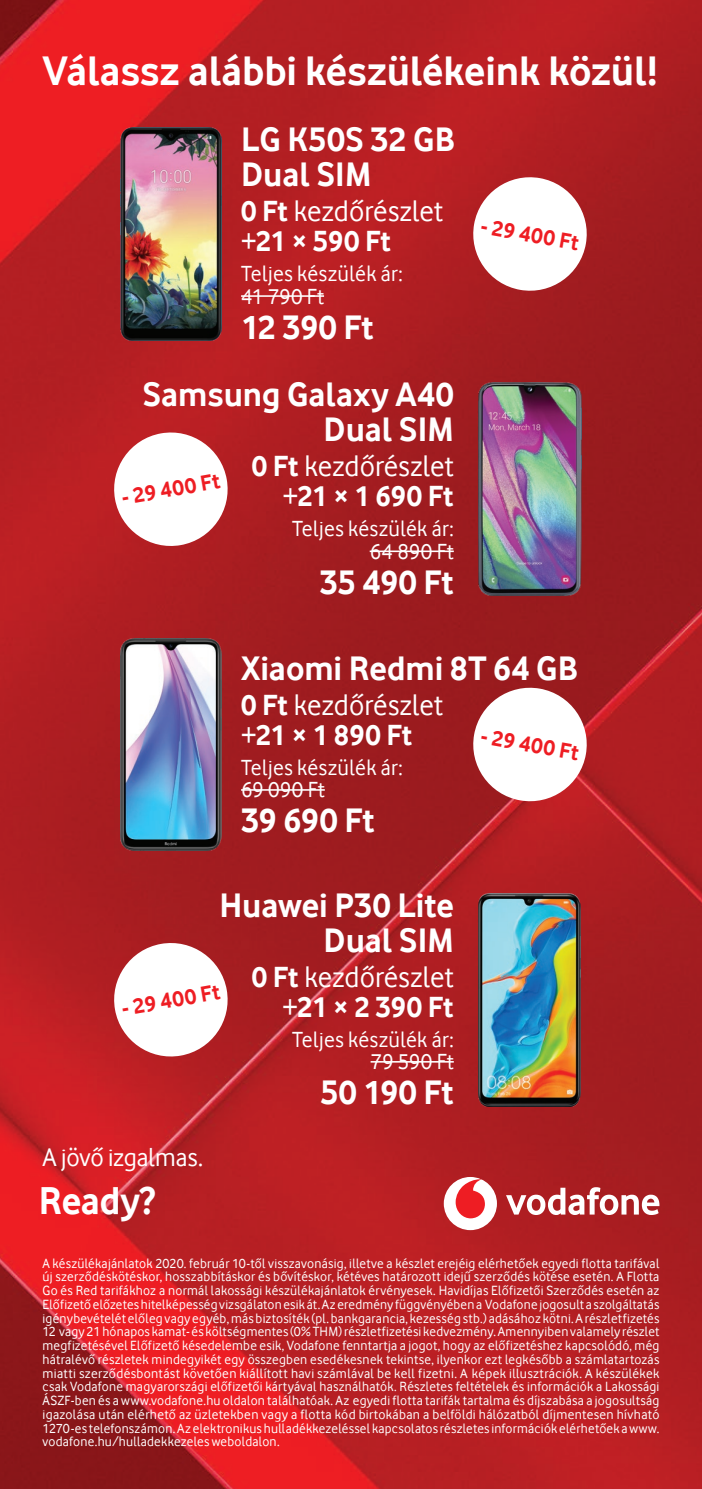
<style>
.page{position:relative;width:702px;height:1489px;background:#fff}
.page>*{position:absolute;margin:0;border:0;box-sizing:border-box;transform-origin:0 0}
.t1{font:700 42.5px "Vodafone Rg";letter-spacing:-.005em;color:#fff}
.t2{font:700 40px "Vodafone Rg";letter-spacing:-.01em;color:#fff}
.t3{font:700 35px/35px "Vodafone Rg";color:#fff}
.t4{font:30px/30px "Vodafone Rg";letter-spacing:-.005em;color:#fff}
.t5{font:26.25px "Vodafone Rg";letter-spacing:-.005em;color:#fff}
.t6{font:22.5px/22.5px "Vodafone Rg";letter-spacing:.01em;color:#fff}
.t7{font:700 22.5px "Vodafone Rg";color:#ee1d23}
.t8{font:13.75px/13.8px "Vodafone Rg";letter-spacing:.015em;color:#fff;text-align:justify}
.s1{font-weight:700}
</style>
<div class="page">
<img style="left:0;top:0;width:702px;height:1488px">
<hr style="left:241px;top:295px;width:83px;height:2px;background:#fff">
<hr style="left:369px;top:550px;width:85px;height:2px;background:#fff">
<hr style="left:241px;top:789px;width:84px;height:1px;background:#fff">
<hr style="left:370px;top:1060px;width:84px;height:2px;background:#fff">
<div style="left:444px;top:1176px;width:53px;height:53px;background:#fff;border-radius:50%"></div>
<svg style="left:455px;top:1179px;width:30px;height:39px"></svg>
<svg style="left:506px;top:1187px;width:153px;height:27px"></svg>
<svg style="left:468px;top:173px;width:123px;height:122px"></svg>
<svg style="left:110px;top:428px;width:122px;height:122px"></svg>
<svg style="left:468px;top:683px;width:123px;height:122px"></svg>
<svg style="left:110px;top:938px;width:122px;height:122px"></svg>
<img style="left:120px;top:128px;width:101px;height:212px">
<img style="left:478px;top:383px;width:103px;height:212px">
<img style="left:120px;top:638px;width:101px;height:212px">
<img style="left:478px;top:893px;width:102px;height:213px">
<h1 class="t1" style="left:43px;top:46px;width:616px">Válassz alábbi készülékeink közül!</h1>
<h3 class="t3" style="left:241px;top:121px;width:215px">LG K50S 32 GB<br>Dual SIM</h3>
<h3 class="t4" style="left:241px;top:196px;width:203px"><span class="s1">0 Ft</span> kezdőrészlet +<span class="s1">21 × 590 Ft</span></h3>
<h3 class="t6" style="left:241px;top:262px;width:163px">Teljes készülék ár:<br>41 790 Ft</h3>
<h3 class="t3" style="left:143px;top:293px;width:312px;line-height:67.5px;text-align:center">12 390 Ft<br>Samsung Galaxy A40</h3>
<h3 class="t3" style="left:323px;top:411px;width:132px">Dual SIM</h3>
<h3 class="t4" style="left:252px;top:451px;width:203px;text-align:right"><span class="s1">0 Ft</span> kezdőrészlet +<span class="s1">21 × 1 690 Ft</span></h3>
<h3 class="t6" style="left:292px;top:517px;width:163px;text-align:right">Teljes készülék ár:<br>64 890 Ft</h3>
<h3 class="t3" style="left:320px;top:564px;width:135px">35 490 Ft</h3>
<h3 class="t7" style="left:120px;top:485px;width:101px;rotate:-10deg">- 29 400 Ft</h3>
<h3 class="t7" style="left:483px;top:212px;width:101px;rotate:10deg">- 29 400 Ft</h3>
<h3 class="t3" style="left:241px;top:650px;width:338px">Xiaomi Redmi 8T 64 GB</h3>
<h3 class="t4" style="left:241px;top:689px;width:203px"><span class="s1">0 Ft</span> kezdőrészlet +<span class="s1">21 × 1 890 Ft</span></h3>
<h3 class="t6" style="left:241px;top:756px;width:163px">Teljes készülék ár:<br>69 090 Ft</h3>
<h3 class="t3" style="left:241px;top:802px;width:135px">39 690 Ft</h3>
<h3 class="t7" style="left:483px;top:723px;width:101px;rotate:10deg">- 29 400 Ft</h3>
<h3 class="t3" style="left:219px;top:887px;width:236px;text-align:right">Huawei P30 Lite<br>Dual SIM</h3>
<h3 class="t4" style="left:252px;top:961px;width:203px;text-align:right"><span class="s1">0 Ft</span> kezdőrészlet +<span class="s1">21 × 2 390 Ft</span></h3>
<h3 class="t6" style="left:292px;top:1027px;width:163px;text-align:right">Teljes készülék ár:<br>79 590 Ft</h3>
<h3 class="t3" style="left:320px;top:1074px;width:135px">50 190 Ft</h3>
<h3 class="t7" style="left:120px;top:995px;width:101px;rotate:-10deg">- 29 400 Ft</h3>
<h3 class="t5" style="left:43px;top:1142px;width:162px">A jövő izgalmas.</h3>
<h2 class="t2" style="left:39px;top:1177px;width:118px">Ready?</h2>
<p class="t8" style="left:43px;top:1255px;width:618px">A készülékajánlatok 2020. február 10-től visszavonásig, illetve a készlet erejéig elérhetőek egyedi flotta tarifával új szerződéskötéskor, hosszabbításkor és bővítéskor, kétéves határozott idejű szerződés kötése esetén. A Flotta Go és Red tarifákhoz a normál lakossági készülékajánlatok érvényesek. Havidíjas Előfizetői Szerződés esetén az Előfizető előzetes hitelképesség vizsgálaton esik át. Az eredmény függvényében a Vodafone jogosult a szolgáltatás igénybevételét előleg vagy egyéb, más biztosíték (pl. bankgarancia, kezesség stb.) adásához kötni. A részletfizetés 12 vagy 21 hónapos kamat- és költségmentes (0% THM) részletfizetési kedvezmény. Amennyiben valamely részlet megfizetésével Előfizető késedelembe esik, Vodafone fenntartja a jogot, hogy az előfizetéshez kapcsolódó, még hátralévő részletek mindegyikét egy összegben esedékesnek tekintse, ilyenkor ezt legkésőbb a számlatartozás miatti szerződésbontást követően kiállított havi számlával be kell fizetni. A képek illusztrációk. A készülékek csak Vodafone magyarországi előfizetői kártyával használhatók. Részletes feltételek és információk a Lakossági ÁSZF-ben és a www.vodafone.hu oldalon találhatóak. Az egyedi flotta tarifák tartalma és díjszabása a jogosultság igazolása után elérhető az üzletekben vagy a flotta kód birtokában a belföldi hálózatból díjmentesen hívható 1270-es telefonszámon.Az elektronikus hulladékkezeléssel kapcsolatos részletes információk elérhetőek a www. vodafone.hu/hulladekkezeles weboldalon.</p>
</div>
